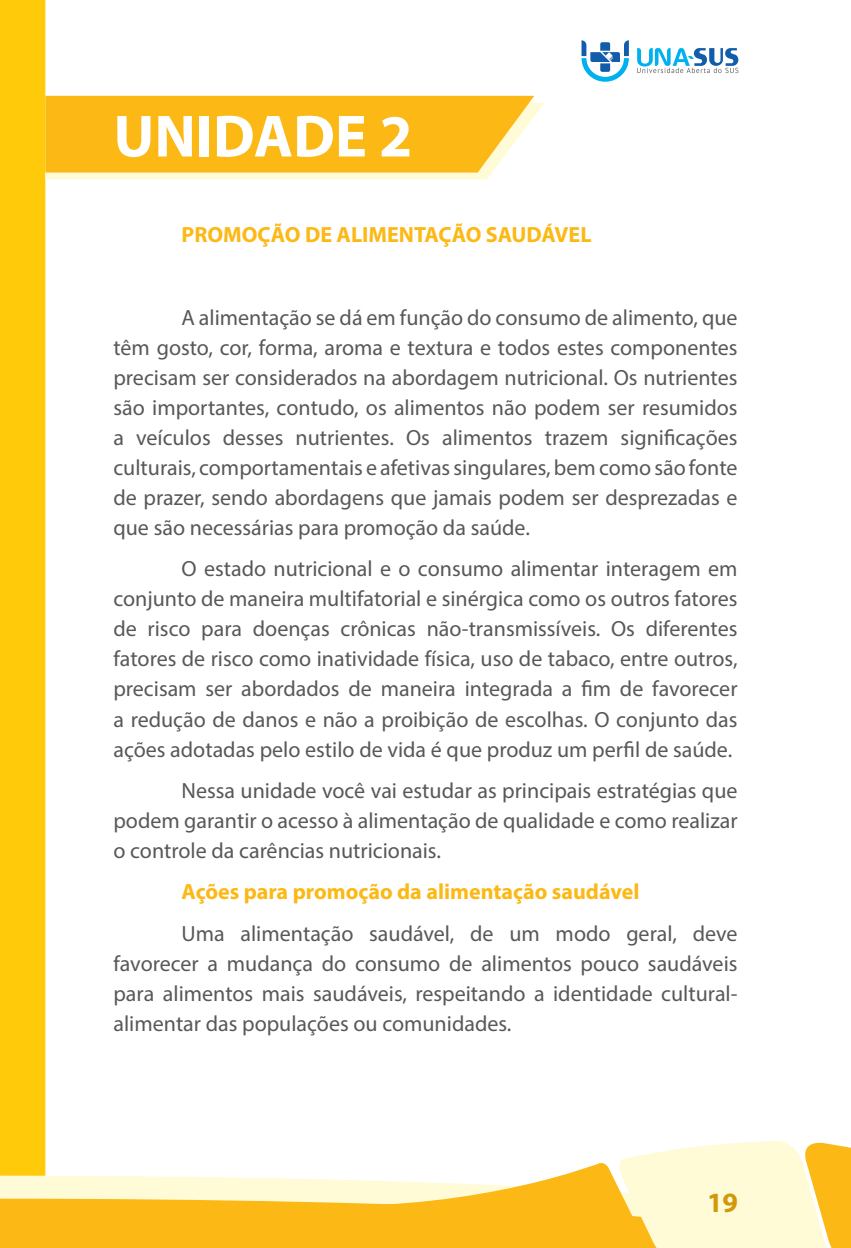
<style>
.page{position:relative;width:851px;height:1248px;background:#fff}
.page>*{position:absolute;margin:0;border:0;box-sizing:border-box;transform-origin:0 0}
.t1{font:700 60px "Myriad Pro";color:#fff}
.t2{font:700 28px "Myriad Pro";color:#d0990c}
.t3{font:22px/30px "Myriad Pro";color:#57585a;text-align:justify}
.t4{font:700 22px "Myriad Pro";color:#fcb814}
</style>
<div class="page">
<div style="left:0;top:0;width:45px;height:1138px;background:#feca0a"></div>
<svg style="left:0;top:1138px;width:850px;height:109px"></svg>
<svg style="left:581px;top:40px;width:47px;height:42px"></svg>
<svg style="left:637px;top:48px;width:101px;height:25px"></svg>
<svg style="left:45px;top:96px;width:499px;height:83px"></svg>
<h1 class="t1" style="left:113px;top:113px;width:300px">UNIDADE 2</h1>
<p class="t4" style="left:181px;top:226px;width:411px">PROMOÇÃO DE ALIMENTAÇÃO SAUDÁVEL</p>
<p class="t3" style="left:113px;top:304px;width:625px;text-indent:68px">A alimentação se dá em função do consumo de alimento, que têm gosto, cor, forma, aroma e textura e todos estes componentes precisam ser considerados na abordagem nutricional. Os nutrientes são importantes, contudo, os alimentos não podem ser resumidos a veículos desses nutrientes. Os alimentos trazem significações culturais, comportamentais e afetivas singulares, bem como são fonte de prazer, sendo abordagens que jamais podem ser desprezadas e que são necessárias para promoção da saúde.</p>
<p class="t3" style="left:113px;top:555px;width:625px;text-indent:68px">O estado nutricional e o consumo alimentar interagem em conjunto de maneira multifatorial e sinérgica como os outros fatores de risco para doenças crônicas não-transmissíveis. Os diferentes fatores de risco como inatividade física, uso de tabaco, entre outros, precisam ser abordados de maneira integrada a fim de favorecer a redução de danos e não a proibição de escolhas. O conjunto das ações adotadas pelo estilo de vida é que produz um perfil de saúde.</p>
<p class="t3" style="left:113px;top:777px;width:625px;text-indent:68px">Nessa unidade você vai estudar as principais estratégias que podem garantir o acesso à alimentação de qualidade e como realizar o controle da carências nutricionais.</p>
<p class="t4" style="left:181px;top:883px;width:459px">Ações para promoção da alimentação saudável</p>
<p class="t3" style="left:113px;top:919px;width:625px;text-indent:68px">Uma alimentação saudável, de um modo geral, deve favorecer a mudança do consumo de alimentos pouco saudáveis para alimentos mais saudáveis, respeitando a identidade cultural&shy;alimentar das populações ou comunidades.</p>
<p class="t2" style="left:707px;top:1192px;width:33px">19</p>
</div>
